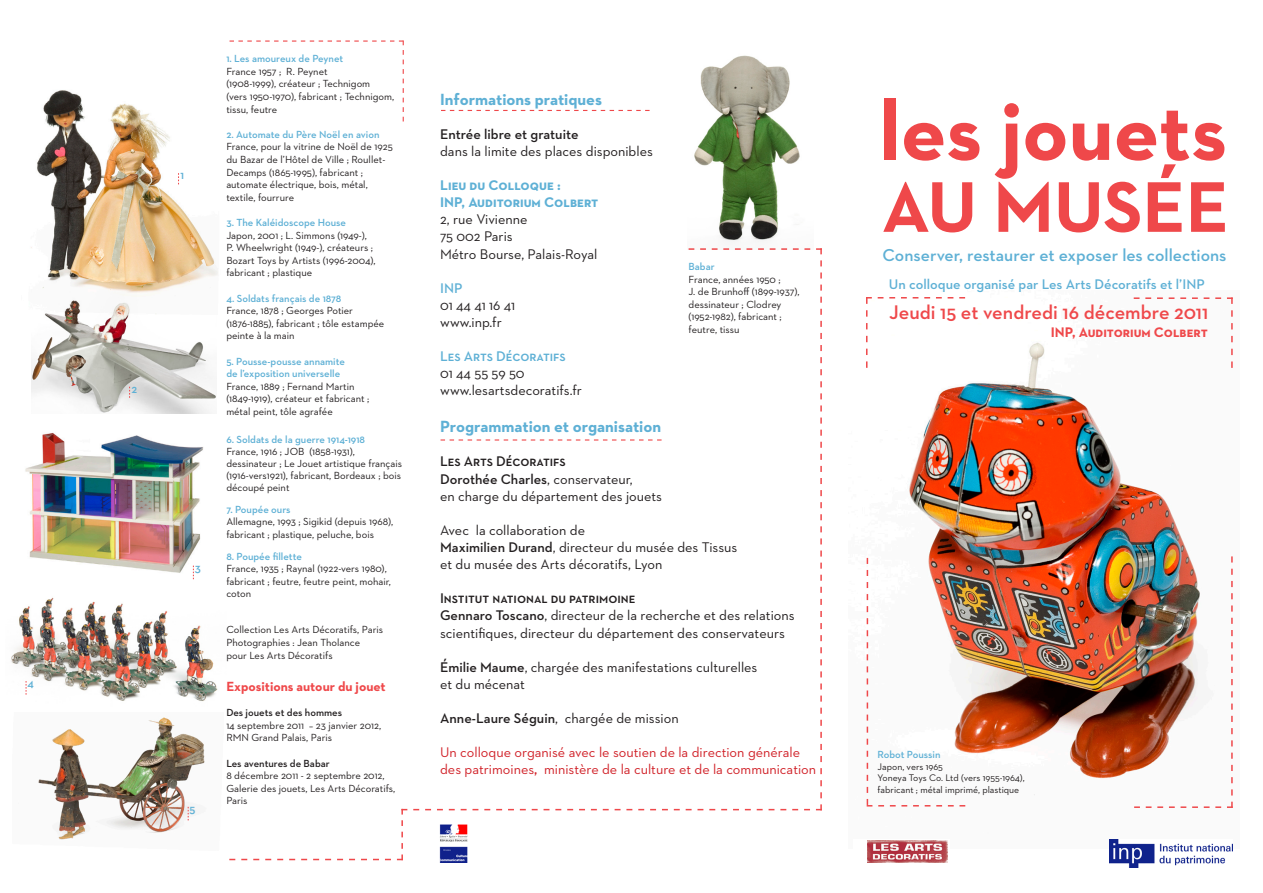
<style>
.page{position:relative;width:1263px;height:893px;background:#fff}
.page>*{position:absolute;margin:0;border:0;box-sizing:border-box;transform-origin:0 0}
.t1{font:700 85.2px "Neutraface 2 Text";color:#ef484a}
.t2{font:700 72.9px "Neutraface 2 Text";color:#ef484a}
.t3{font:600 20.1px "Neutraface 2 Text";color:#ef484a}
.t4{font:600 17.55px "Neutraface 2 Text";color:#5eb0d5}
.t5{font:700 16.5px "Neutraface 2 Text";color:#5eb0d5}
.t6{font:14.25px/17.1px "Neutraface 2 Text";color:#231f20}
.t7{font:14.25px/17.1px "Neutraface 2 Text";color:#d1232a}
.t8{font:600 14.25px "Neutraface 2 Text";color:#231f20}
.t9{font:600 14.25px "Neutraface 2 Text";color:#5eb0d5}
.t10{font:700 14.25px "Neutraface 2 Text";color:#5eb0d5}
.t11{font:700 14.1px "Neutraface 2 Text";color:#ef484a}
.t12{font:700 13.5px "Neutraface 2 Text";color:#ef484a}
.t13{font:600 12px "Neutraface 2 Text";color:#5eb0d5}
.t14{font:10.5px/12.6px "Neutraface 2 Text";color:#231f20}
.t15{font:600 10.5px "Neutraface 2 Text";color:#5eb0d5}
.t16{font:9.75px "Neutraface 2 Text";color:#231f20}
.s1{font-weight:600;color:#5eb0d5}
.s2{font-weight:600}
.s3{font-weight:400}
</style>
<div class="page">
<img style="left:866px;top:297px;width:323px;height:551px">
<img style="left:31px;top:90px;width:187px;height:200px">
<img style="left:694px;top:55px;width:106px;height:187px">
<svg style="left:441px;top:110px;width:208px;height:1px"></svg>
<svg style="left:229px;top:248px;width:593px;height:612px"></svg>
<img style="left:1134px;top:556px;width:99px;height:252px">
<svg style="left:867px;top:558px;width:98px;height:248px"></svg>
<img style="left:31px;top:290px;width:185px;height:123px">
<svg style="left:1134px;top:297px;width:99px;height:71px"></svg>
<svg style="left:866px;top:297px;width:99px;height:71px"></svg>
<img style="left:38px;top:717px;width:167px;height:123px">
<img style="left:11px;top:597px;width:207px;height:104px">
<img style="left:25px;top:433px;width:179px;height:143px">
<svg style="left:230px;top:41px;width:174px;height:81px"></svg>
<svg style="left:193px;top:566px;width:1px;height:13px"></svg>
<svg style="left:26px;top:681px;width:1px;height:14px"></svg>
<svg style="left:188px;top:807px;width:1px;height:13px"></svg>
<svg style="left:866px;top:839px;width:84px;height:24px"></svg>
<img style="left:867px;top:841px;width:80px;height:21px">
<img style="left:440px;top:825px;width:28px;height:38px">
<img style="left:1110px;top:840px;width:123px;height:27px">
<p class="t13" style="left:28px;top:676px;width:8px">4</p>
<p class="t13" style="left:132px;top:381px;width:7px">2</p>
<p class="t13" style="left:181px;top:168px;width:5px">1</p>
<p class="t13" style="left:195px;top:560px;width:8px">3</p>
<p class="t13" style="left:190px;top:801px;width:7px">5</p>
<p class="t15" style="left:226px;top:52px;width:118px">1. Les amoureux de Peynet</p>
<p class="t14" style="left:226px;top:65px;width:103px">France 1957 ; R. Peynet</p>
<p class="t14" style="left:226px;top:77px;width:145px">(1908-1999), créateur ; Technigom</p>
<p class="t14" style="left:226px;top:90px;width:169px">(vers 1950-1970), fabricant ; Technigom, tissu, feutre</p>
<p class="t15" style="left:226px;top:128px;width:155px">2. Automate du Père Noël en avion</p>
<p class="t14" style="left:226px;top:140px;width:168px">France, pour la vitrine de Noël de 1925 du Bazar de l’Hôtel de Ville ; Roullet-<br>Decamps (1865-1995), fabricant ;</p>
<p class="t14" style="left:226px;top:178px;width:143px">automate électrique, bois, métal, textile, fourrure</p>
<p class="t15" style="left:226px;top:216px;width:121px">3. The Kaléidoscope House</p>
<p class="t14" style="left:226px;top:229px;width:142px">Japon, 2001 ; L. Simmons (1949-),</p>
<p class="t14" style="left:226px;top:241px;width:151px">P. Wheelwright (1949-), créateurs ;<br>Bozart Toys by Artists (1996-2004),</p>
<p class="t14" style="left:226px;top:266px;width:87px">fabricant ; plastique</p>
<p class="t15" style="left:226px;top:291px;width:117px">4. Soldats français de 1878</p>
<p class="t14" style="left:226px;top:304px;width:128px">France, 1878 ; Georges Potier</p>
<p class="t14" style="left:226px;top:317px;width:159px">(1876-1885), fabricant ; tôle estampée peinte à la main</p>
<p class="t15" style="left:226px;top:354px;width:120px">5. Pousse-pousse annamite</p>
<p class="t15" style="left:226px;top:367px;width:115px">de l’exposition universelle</p>
<p class="t14" style="left:226px;top:380px;width:130px">France, 1889 ; Fernand Martin</p>
<p class="t14" style="left:226px;top:392px;width:145px">(1849-1919), créateur et fabricant ;</p>
<p class="t14" style="left:226px;top:405px;width:108px">métal peint, tôle agrafée</p>
<p class="t14" style="left:226px;top:433px;width:177px;line-height:12px"><span class="s1">6. Soldats de la guerre 1914-1918<br></span>France, 1916 ; JOB (1858-1931), dessinateur ; Le Jouet artistique français (1916-vers1921), fabricant, Bordeaux ; bois découpé peint</p>
<p class="t14" style="left:226px;top:503px;width:168px"><span class="s1">7. Poupée ours<br></span>Allemagne, 1993 ; Sigikid (depuis 1968), fabricant ; plastique, peluche, bois</p>
<p class="t14" style="left:226px;top:550px;width:166px"><span class="s1">8. Poupée fillette<br></span>France, 1935 ; Raynal (1922-vers 1980), fabricant ; feutre, feutre peint, mohair, coton</p>
<p class="t14" style="left:226px;top:623px;width:158px">Collection Les Arts Décoratifs, Paris<br>Photographies : Jean Tholance pour Les Arts Décoratifs</p>
<p class="t12" style="left:226px;top:678px;width:161px">Expositions autour du jouet</p>
<p class="t14" style="left:226px;top:706px;width:156px"><span class="s2">Des jouets et des hommes<br></span>14 septembre 2011 – 23 janvier 2012,<br>RMN Grand Palais, Paris</p>
<p class="t14" style="left:226px;top:757px;width:171px"><span class="s2">Les aventures de Babar<br></span>8 décembre 2011 - 2 septembre 2012,<br>Galerie des jouets, Les Arts Décoratifs,<br>Paris</p>
<p class="t5" style="left:440px;top:88px;width:163px">Informations pratiques</p>
<p class="t8" style="left:440px;top:125px;width:140px">Entrée libre et gratuite</p>
<p class="t6" style="left:440px;top:142px;width:214px">dans la limite des places disponibles</p>
<p class="t10" style="left:440px;top:176px;width:122px">Lieu du Colloque :</p>
<p class="t10" style="left:440px;top:193px;width:160px">INP, Auditorium Colbert</p>
<p class="t6" style="left:440px;top:211px;width:89px">2, rue Vivienne</p>
<p class="t6" style="left:440px;top:228px;width:74px">75 002 Paris</p>
<p class="t6" style="left:440px;top:245px;width:159px">Métro Bourse, Palais-Royal</p>
<p class="t9" style="left:440px;top:279px;width:24px">INP</p>
<p class="t6" style="left:440px;top:296px;width:77px">01 44 41 16 41</p>
<p class="t6" style="left:440px;top:313px;width:63px">www.inp.fr</p>
<p class="t9" style="left:440px;top:347px;width:127px">Les Arts Décoratifs</p>
<p class="t6" style="left:440px;top:365px;width:86px">01 44 55 59 50</p>
<p class="t6" style="left:440px;top:382px;width:143px">www.lesartsdecoratifs.fr</p>
<p class="t5" style="left:440px;top:416px;width:222px">Programmation et organisation</p>
<p class="t8" style="left:440px;top:453px;width:127px">Les Arts Décoratifs</p>
<p class="t8" style="left:440px;top:470px;width:194px">Dorothée Charles<span class="s3">, conservateur,</span></p>
<p class="t6" style="left:440px;top:487px;width:223px">en charge du département des jouets</p>
<p class="t6" style="left:440px;top:521px;width:146px">Avec la collaboration de</p>
<p class="t6" style="left:440px;top:538px;width:299px"><span class="s2">Maximilien Durand</span>, directeur du musée des Tissus</p>
<p class="t6" style="left:440px;top:555px;width:224px">et du musée des Arts décoratifs, Lyon</p>
<p class="t8" style="left:440px;top:589px;width:197px">Institut national du patrimoine</p>
<p class="t6" style="left:440px;top:607px;width:356px"><span class="s2">Gennaro Toscano</span>, directeur de la recherche et des relations scientifiques, directeur du département des conservateurs</p>
<p class="t6" style="left:440px;top:658px;width:319px"><span class="s2">Émilie Maume</span>, chargée des manifestations culturelles</p>
<p class="t6" style="left:440px;top:675px;width:86px">et du mécenat</p>
<p class="t6" style="left:440px;top:709px;width:240px"><span class="s2">Anne-Laure Séguin</span>, chargée de mission</p>
<p class="t7" style="left:440px;top:744px;width:378px">Un colloque organisé avec le soutien de la direction générale des patrimoines<span class="s2">,</span> ministère de la culture et de la communication</p>
<p class="t1" style="left:880px;top:76px;width:349px">les jouets</p>
<p class="t2" style="left:882px;top:160px;width:349px">AU MUSÉE</p>
<p class="t4" style="left:882px;top:244px;width:346px">Conserver, restaurer et exposer les collections</p>
<p class="t15" style="left:688px;top:260px;width:28px">Babar</p>
<p class="t14" style="left:688px;top:273px;width:94px">France, années 1950 ;</p>
<p class="t14" style="left:688px;top:285px;width:113px">J. de Brunhoff (1899-1937), dessinateur ; Clodrey</p>
<p class="t14" style="left:688px;top:310px;width:95px">(1952-1982), fabricant ;</p>
<p class="t14" style="left:688px;top:323px;width:52px">feutre, tissu</p>
<p class="t11" style="left:1051px;top:323px;width:158px">INP, Auditorium Colbert</p>
<p class="t9" style="left:889px;top:275px;width:317px">Un colloque organisé par Les Arts Décoratifs et l’INP</p>
<p class="t3" style="left:889px;top:300px;width:320px">Jeudi 15 et vendredi 16 décembre 2011</p>
<p class="t15" style="left:878px;top:748px;width:64px">Robot Poussin</p>
<p class="t16" style="left:878px;top:760px;width:67px">Japon, vers 1965</p>
<p class="t16" style="left:878px;top:772px;width:149px">Yoneya Toys Co. Ltd (vers 1955-1964),</p>
<p class="t16" style="left:878px;top:784px;width:143px">fabricant ; métal imprimé, plastique</p>
</div>
